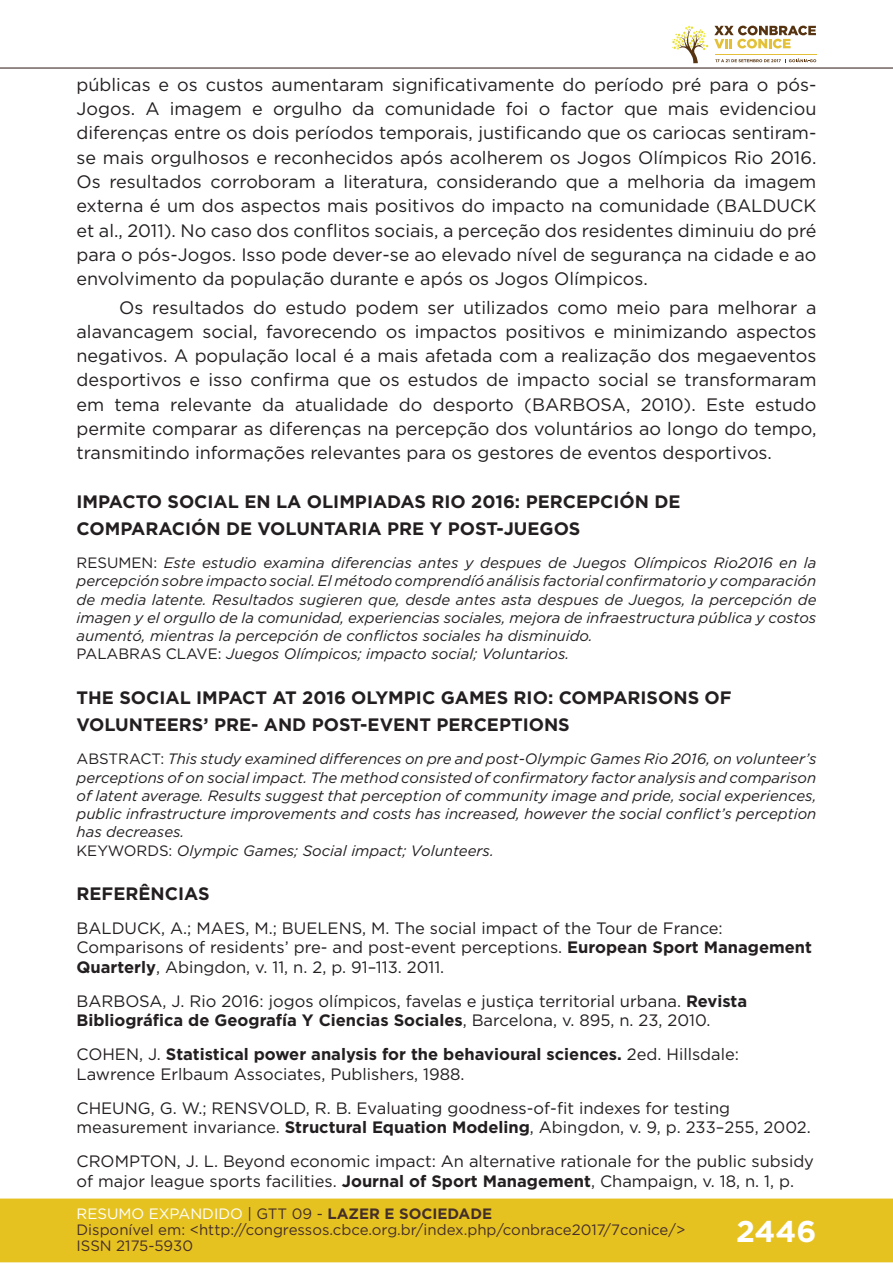
<style>
.page{position:relative;width:893px;height:1263px;background:#fff}
.page>*{position:absolute;margin:0;border:0;box-sizing:border-box;transform-origin:0 0}
.t1{font:700 30px "Gotham";color:#fff}
.t2{font:18px/24.3px "Gotham";color:#231f20;text-align:justify}
.t3{font:700 18px/27.3px "Gotham";color:#231f20}
.t4{font:16.5px/19.2px "Gotham";color:#231f20}
.t5{font:italic 15px/18.3px "Gotham";color:#231f20}
.t6{font:15px/16px "Gotham";color:#462f2a}
.s1{font-style:normal}
.s2{font-weight:700}
.s3{color:#fff}
.s4{color:#442f2a}
.s5{font-weight:700;color:#442f2a}
</style>
<div class="page">
<div style="left:0;top:1198px;width:893px;height:64px;background:#e6c221;border:2px solid #e6c221"></div>
<hr style="left:0;top:67px;width:893px;height:2px;background:#442f2a">
<svg style="left:672px;top:26px;width:144px;height:37px"></svg>
<p class="t2" style="left:77px;top:72px;width:741px">públicas e os custos aumentaram significativamente do período pré para o pós-Jogos. A imagem e orgulho da comunidade foi o factor que mais evidenciou diferenças entre os dois períodos temporais, justificando que os cariocas sentiram&shy;se mais orgulhosos e reconhecidos após acolherem os Jogos Olímpicos Rio 2016.<br>Os resultados corroboram a literatura, considerando que a melhoria da imagem externa é um dos aspectos mais positivos do impacto na comunidade (BALDUCK et al., 2011). No caso dos conflitos sociais, a perceção dos residentes diminuiu do pré para o pós-Jogos. Isso pode dever-se ao elevado nível de segurança na cidade e ao envolvimento da população durante e após os Jogos Olímpicos.</p>
<p class="t2" style="left:77px;top:295px;width:741px;text-indent:43px">Os resultados do estudo podem ser utilizados como meio para melhorar a alavancagem social, favorecendo os impactos positivos e minimizando aspectos negativos. A população local é a mais afetada com a realização dos megaeventos desportivos e isso confirma que os estudos de impacto social se transformaram em tema relevante da atualidade do desporto (BARBOSA, 2010). Este estudo permite comparar as diferenças na percepção dos voluntários ao longo do tempo, transmitindo informações relevantes para os gestores de eventos desportivos.</p>
<p class="t3" style="left:77px;top:488px;width:605px">IMPACTO SOCIAL EN LA OLIMPIADAS RIO 2016: PERCEPCIÓN DE<br>COMPARACIÓN DE VOLUNTARIA PRE Y POST-JUEGOS</p>
<p class="t5" style="left:77px;top:553px;width:741px"><span class="s1">RESUMEN:</span> Este estudio examina diferencias antes y despues de Juegos Olímpicos Rio2016 en la percepción sobre impacto social. El método comprendíó análisis factorial confirmatorio y comparación de media latente. Resultados sugieren que, desde antes asta despues de Juegos, la percepción de imagen y el orgullo de la comunidad, experiencias sociales, mejora de infraestructura pública y costos aumentó, mientras la percepción de conflictos sociales ha disminuido.<br><span class="s1">PALABRAS CLAVE:</span> Juegos Olímpicos; impacto social; Voluntarios.</p>
<p class="t3" style="left:77px;top:684px;width:657px">THE SOCIAL IMPACT AT 2016 OLYMPIC GAMES RIO: COMPARISONS OF<br>VOLUNTEERS’ PRE- AND POST-EVENT PERCEPTIONS</p>
<p class="t5" style="left:77px;top:749px;width:741px"><span class="s1">ABSTRACT:</span> This study examined differences on pre and post-Olympic Games Rio 2016, on volunteer’s perceptions of on social impact. The method consisted of confirmatory factor analysis and comparison of latent average. Results suggest that perception of community image and pride, social experiences, public infrastructure improvements and costs has increased, however the social conflict’s perception has decreases.<br><span class="s1">KEYWORDS:</span> Olympic Games; Social impact; Volunteers.</p>
<p class="t3" style="left:77px;top:880px;width:135px">REFERÊNCIAS</p>
<p class="t4" style="left:77px;top:918px;width:737px">BALDUCK, A.; MAES, M.; BUELENS, M. The social impact of the Tour de France:<br>Comparisons of residents’ pre- and post-event perceptions. <span class="s2">European Sport Management<br>Quarterly</span>, Abingdon, v. 11, n. 2, p. 91–113. 2011.</p>
<p class="t4" style="left:77px;top:991px;width:672px">BARBOSA, J. Rio 2016: jogos olímpicos, favelas e justiça territorial urbana. <span class="s2">Revista<br>Bibliográfica de Geografía Y Ciencias Sociales</span>, Barcelona, v. 895, n. 23, 2010.</p>
<p class="t4" style="left:77px;top:1044px;width:664px">COHEN, J. <span class="s2">Statistical power analysis for the behavioural sciences.</span> 2ed. Hillsdale:<br>Lawrence Erlbaum Associates, Publishers, 1988.</p>
<p class="t4" style="left:77px;top:1098px;width:736px">CHEUNG, G. W.; RENSVOLD, R. B. Evaluating goodness-of-fit indexes for testing measurement invariance. <span class="s2">Structural Equation Modeling</span>, Abingdon, v. 9, p. 233–255, 2002.</p>
<p class="t4" style="left:77px;top:1151px;width:739px">CROMPTON, J. L. Beyond economic impact: An alternative rationale for the public subsidy of major league sports facilities. <span class="s2">Journal of Sport Management</span>, Champaign, v. 18, n. 1, p.</p>
<p class="t6" style="left:77px;top:1205px;width:610px"><span class="s3">RESUMO EXPANDIDO</span> <span class="s4">| GTT 09 -</span> <span class="s5">LAZER E SOCIEDADE<br></span>Disponível em: &lt;http://congressos.cbce.org.br/index.php/conbrace2017/7conice/&gt;<br>ISSN 2175-5930</p>
<h1 class="t1" style="left:736px;top:1212px;width:82px">2446</h1>
</div>
